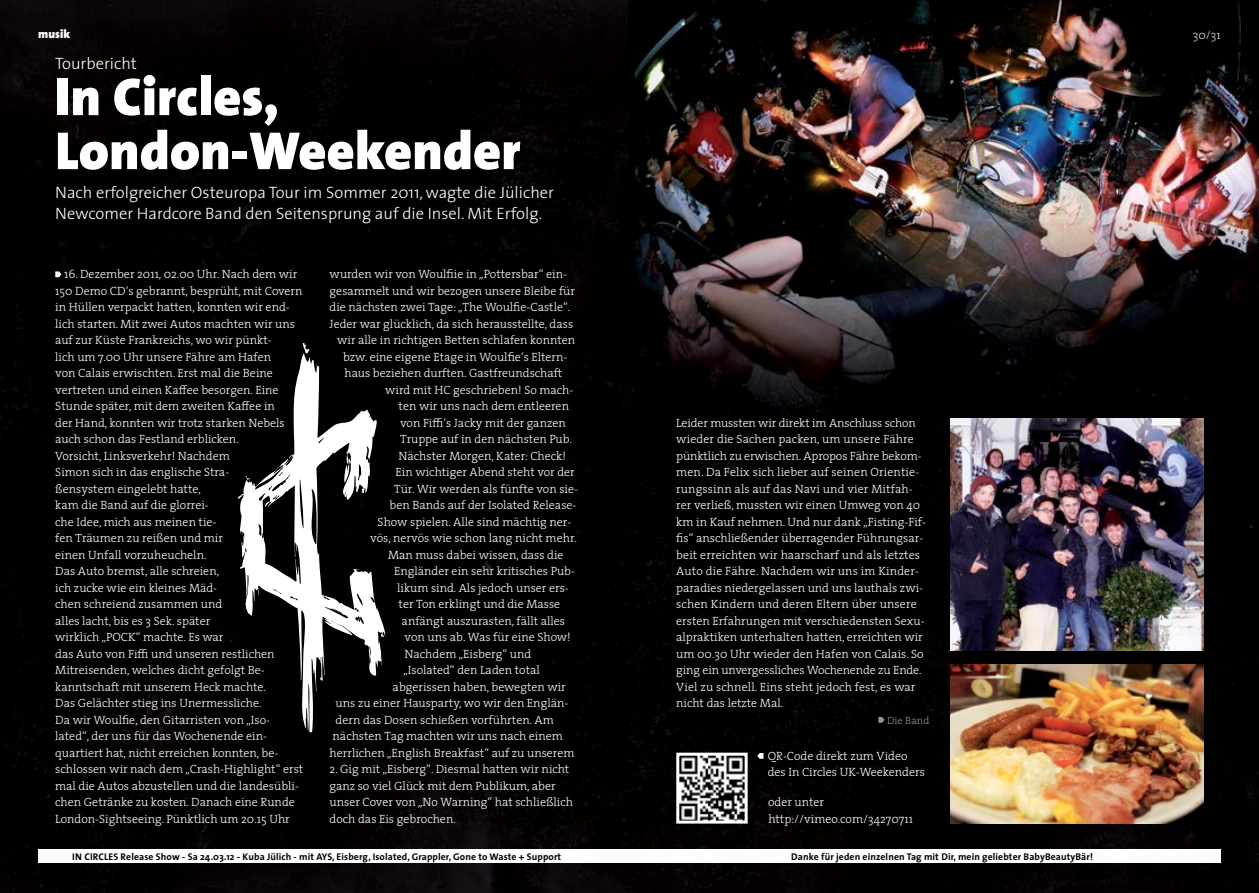
<style>
.page{position:relative;width:1259px;height:893px;background:#fff}
.page>*{position:absolute;margin:0;border:0;box-sizing:border-box;transform-origin:0 0}
.t1{font:900 54px/54px "The Sans";color:#fff}
.t2{font:300 16.5px/21px "The Sans";color:#fff}
.t3{font:300 12px/16.5px "The Serif";color:#fff}
.t4{font:900 12px "The Sans";color:#fff}
.t5{font:200 12px "The Serif";color:#fff}
.t6{font:300 10.5px "The Serif";color:#939598}
.t7{font:700 9.75px "The Sans";letter-spacing:.01em;color:#000}
</style>
<div class="page">
<img style="left:0;top:0;width:1259px;height:893px">
<svg style="left:55px;top:271px;width:6px;height:6px"></svg>
<img style="left:238px;top:343px;width:144px;height:389px">
<div style="left:38px;top:850px;width:1182px;height:13px;background:#fff"></div>
<svg style="left:878px;top:717px;width:6px;height:6px"></svg>
<svg style="left:757px;top:753px;width:6px;height:6px"></svg>
<img style="left:680px;top:757px;width:63px;height:63px">
<div style="left:676px;top:753px;width:71px;height:71px;border:3px solid #fff"></div>
<img style="left:950px;top:665px;width:253px;height:159px">
<img style="left:950px;top:418px;width:253px;height:232px">
<p class="t4" style="left:38px;top:24px;width:33px">musik</p>
<h2 class="t2" style="left:55px;top:52px;width:83px">Tourbericht</h2>
<h1 class="t1" style="left:55px;top:69px;width:467px">In Circles,<br>London-Weekender</h1>
<h2 class="t2" style="left:55px;top:181px;width:500px">Nach erfolgreicher Osteuropa Tour im Sommer 2011, wagte die Jülicher<br>Newcomer Hardcore Band den Seitensprung auf die Insel. Mit Erfolg.</h2>
<p class="t3" style="left:330px;top:266px;width:239px">wurden wir von Woulfiie in „Pottersbar“ ein-</p>
<p class="t3" style="left:330px;top:282px;width:247px">gesammelt und wir bezogen unsere Bleibe für</p>
<p class="t3" style="left:330px;top:299px;width:242px">die nächsten zwei Tage: „The Woulfie-Castle“.</p>
<p class="t3" style="left:330px;top:315px;width:245px">Jeder war glücklich, da sich herausstellte, dass</p>
<p class="t3" style="left:337px;top:332px;width:239px">wir alle in richtigen Betten schlafen konnten</p>
<p class="t3" style="left:343px;top:348px;width:226px">bzw. eine eigene Etage in Woulfie‘s Eltern-</p>
<p class="t3" style="left:345px;top:365px;width:219px">haus beziehen durften. Gastfreundschaft</p>
<p class="t3" style="left:385px;top:381px;width:190px">wird mit HC geschrieben! So mach-</p>
<p class="t3" style="left:399px;top:398px;width:172px">ten wir uns nach dem entleeren</p>
<p class="t3" style="left:400px;top:414px;width:167px">von Fiffi‘s Jacky mit der ganzen</p>
<p class="t3" style="left:400px;top:431px;width:173px">Truppe auf in den nächsten Pub.</p>
<p class="t3" style="left:399px;top:447px;width:169px">Nächster Morgen, Kater: Check!</p>
<p class="t3" style="left:396px;top:464px;width:181px">Ein wichtiger Abend steht vor der</p>
<p class="t3" style="left:394px;top:480px;width:185px">Tür. Wir werden als fünfte von sie-</p>
<p class="t3" style="left:390px;top:497px;width:188px">ben Bands auf der Isolated Release-</p>
<p class="t3" style="left:378px;top:513px;width:195px">Show spielen. Alle sind mächtig ner-</p>
<p class="t3" style="left:370px;top:530px;width:208px">vös, nervös wie schon lang nicht mehr.</p>
<p class="t3" style="left:388px;top:546px;width:177px">Man muss dabei wissen, dass die</p>
<p class="t3" style="left:394px;top:563px;width:182px">Engländer ein sehr kritisches Pub-</p>
<p class="t3" style="left:397px;top:579px;width:173px">likum sind. Als jedoch unser ers-</p>
<p class="t3" style="left:399px;top:596px;width:163px">ter Ton erklingt und die Masse</p>
<p class="t3" style="left:402px;top:612px;width:165px">anfängt auszurasten, fällt alles</p>
<p class="t3" style="left:405px;top:629px;width:168px">von uns ab. Was für eine Show!</p>
<p class="t3" style="left:405px;top:645px;width:128px">Nachdem „Eisberg“ und</p>
<p class="t3" style="left:403px;top:662px;width:138px">„Isolated“ den Laden total</p>
<p class="t3" style="left:393px;top:678px;width:175px">abgerissen haben, bewegten wir</p>
<p class="t3" style="left:336px;top:695px;width:234px">uns zu einer Hausparty, wo wir den Englän-</p>
<p class="t3" style="left:336px;top:711px;width:220px">dern das Dosen schießen vorführten. Am</p>
<p class="t3" style="left:333px;top:728px;width:232px">nächsten Tag machten wir uns nach einem</p>
<p class="t3" style="left:330px;top:744px;width:246px">herrlichen „English Breakfast“ auf zu unserem</p>
<p class="t3" style="left:330px;top:761px;width:245px">2. Gig mit „Eisberg“. Diesmal hatten wir nicht ganz so viel Glück mit dem Publikum, aber unser Cover von „No Warning“ hat schließlich doch das Eis gebrochen.</p>
<p class="t7" style="left:72px;top:848px;width:490px">IN CIRCLES Release Show - Sa 24.03.12 - Kuba Jülich - mit AYS, Eisberg, Isolated, Grappler, Gone to Waste + Support</p>
<p class="t3" style="left:55px;top:266px;width:249px;text-indent:9px">16. Dezember 2011, 02.00 Uhr. Nach dem wir 150 Demo CD‘s gebrannt, besprüht, mit Covern in Hüllen verpackt hatten, konnten wir end&shy;lich starten. Mit zwei Autos machten wir uns auf zur Küste Frankreichs, wo wir pünkt-<br>lich um 7.00 Uhr unsere Fähre am Hafen<br>von Calais erwischten. Erst mal die Beine vertreten und einen Kaffee besorgen. Eine Stunde später, mit dem zweiten Kaffee in<br>der Hand, konnten wir trotz starken Nebels auch schon das Festland erblicken.<br>Vorsicht, Linksverkehr! Nachdem<br>Simon sich in das englische Stra-<br>ßensystem eingelebt hatte,<br>kam die Band auf die glorrei-<br>che Idee, mich aus meinen tie-<br>fen Träumen zu reißen und mir<br>einen Unfall vorzuheucheln.<br>Das Auto bremst, alle schreien,<br>ich zucke wie ein kleines Mäd-<br>chen schreiend zusammen und<br>alles lacht, bis es 3 Sek. später<br>wirklich „POCK“ machte. Es war<br>das Auto von Fiffi und unseren restlichen Mitreisenden, welches dicht gefolgt Be&shy;kanntschaft mit unserem Heck machte.<br>Das Gelächter stieg ins Unermessliche.<br>Da wir Woulfie, den Gitarristen von „Iso&shy;lated“, der uns für das Wochenende ein&shy;quartiert hat, nicht erreichen konnten, be&shy;schlossen wir nach dem „Crash-Highlight“ erst mal die Autos abzustellen und die landesübli&shy;chen Getränke zu kosten. Danach eine Runde London-Sightseeing. Pünktlich um 20.15 Uhr</p>
<p class="t3" style="left:676px;top:414px;width:251px">Leider mussten wir direkt im Anschluss schon wieder die Sachen packen, um unsere Fähre pünktlich zu erwischen. Apropos Fähre bekom&shy;men. Da Felix sich lieber auf seinen Orientie&shy;rungssinn als auf das Navi und vier Mitfah&shy;rer verließ, mussten wir einen Umweg von 40 km in Kauf nehmen. Und nur dank „Fisting-Fif&shy;fis“ anschließender überragender Führungsar&shy;beit erreichten wir haarscharf und als letztes Auto die Fähre. Nachdem wir uns im Kinder&shy;paradies niedergelassen und uns lauthals zwi&shy;schen Kindern und deren Eltern über unsere ersten Erfahrungen mit verschiedensten Sexu&shy;alpraktiken unterhalten hatten, erreichten wir um 00.30 Uhr wieder den Hafen von Calais. So ging ein unvergessliches Wochenende zu Ende.<br>Viel zu schnell. Eins steht jedoch fest, es war nicht das letzte Mal.</p>
<p class="t6" style="left:887px;top:712px;width:44px">Die Band</p>
<p class="t3" style="left:767px;top:747px;width:159px">QR-Code direkt zum Video des In Circles UK-Weekenders</p>
<p class="t3" style="left:768px;top:794px;width:146px">oder unter http://vimeo.com/34270711</p>
<p class="t7" style="left:791px;top:848px;width:303px">Danke für jeden einzelnen Tag mit Dir, mein geliebter BabyBeautyBär!</p>
<p class="t5" style="left:1193px;top:25px;width:29px">30/31</p>
</div>
